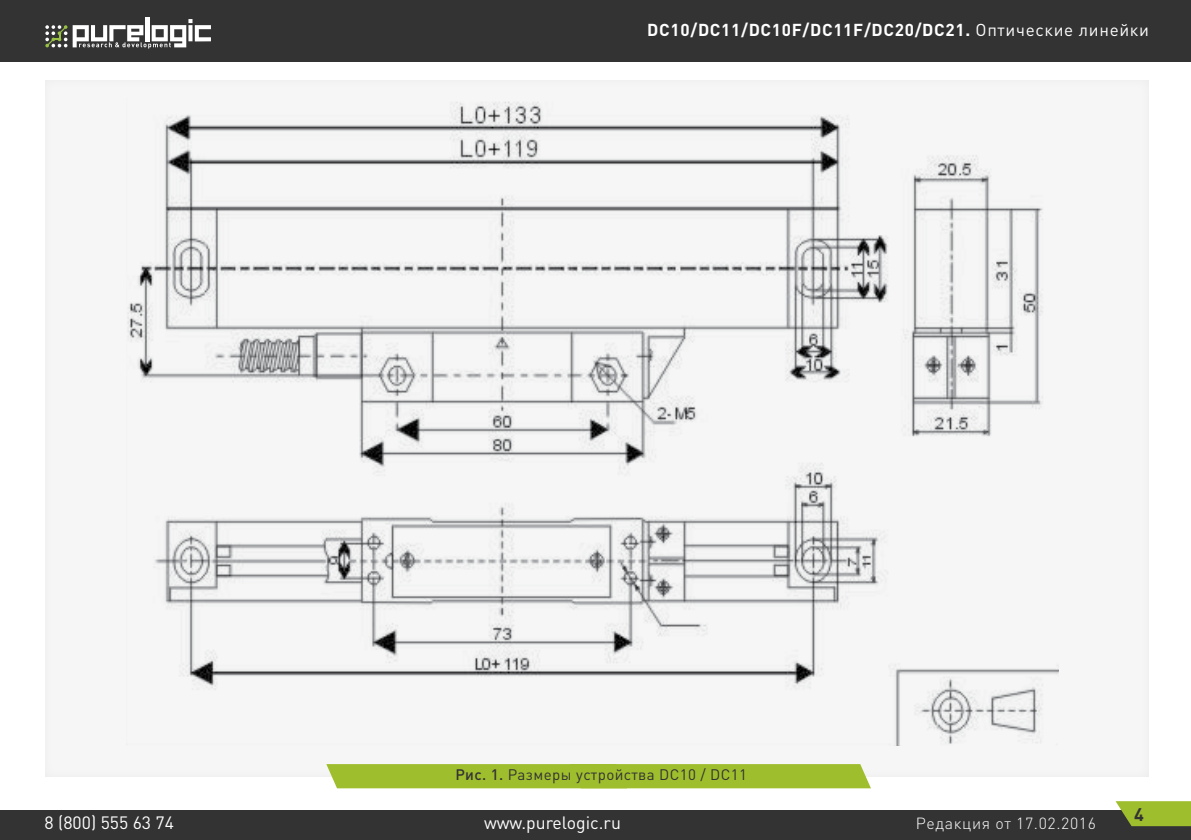
<style>
.page{position:relative;width:1191px;height:840px;background:#fff}
.page>*{position:absolute;margin:0;border:0;box-sizing:border-box;transform-origin:0 0}
.t1{font:700 18px "DIN Pro";color:#333334}
.t2{font:17.6px "DIN Pro";color:#fff}
.t3{font:700 17px "DIN Pro";letter-spacing:.04em;color:#fff}
.t4{font:300 16px "DIN Pro";letter-spacing:.04em;color:#fff}
.t5{font:15.2px "DIN Pro";letter-spacing:.025em;color:#333334}
.s1{font-weight:400}
.s2{font-weight:500}
</style>
<div class="page">
<div style="left:0;top:0;width:1191px;height:61px;background:#333334"></div>
<hr style="left:145px;top:17px;width:4px;height:24px;background:#fff">
<svg style="left:45px;top:25px;width:22px;height:22px"></svg>
<svg style="left:73px;top:19px;width:138px;height:30px"></svg>
<div style="left:0;top:810px;width:1191px;height:29px;background:#333334"></div>
<svg style="left:1115px;top:801px;width:76px;height:24px;background:#97b232"></svg>
<div style="left:27px;top:66px;width:1138px;height:710px;background:#f6f6f6"></div>
<div style="left:326px;top:764px;width:545px;height:23px;background:#9fbe2d"></div>
<img style="left:127px;top:102px;width:931px;height:642px">
<p class="t3" style="left:647px;top:18px;width:503px">DC10/DC11/DC10F/DC11F/DC20/DC21. <span class="s1">Оптические линейки</span></p>
<p class="t5" style="left:455px;top:763px;width:293px"><span class="s2">Рис. 1.</span> Размеры устройства DC10 / DC11</p>
<p class="t2" style="left:45px;top:810px;width:131px">8 (800) 555 63 74</p>
<p class="t2" style="left:484px;top:810px;width:138px">www.purelogic.ru</p>
<p class="t4" style="left:916px;top:812px;width:182px">Редакция от 17.02.2016</p>
<p class="t1" style="left:1134px;top:801px;width:11px">4</p>
</div>
